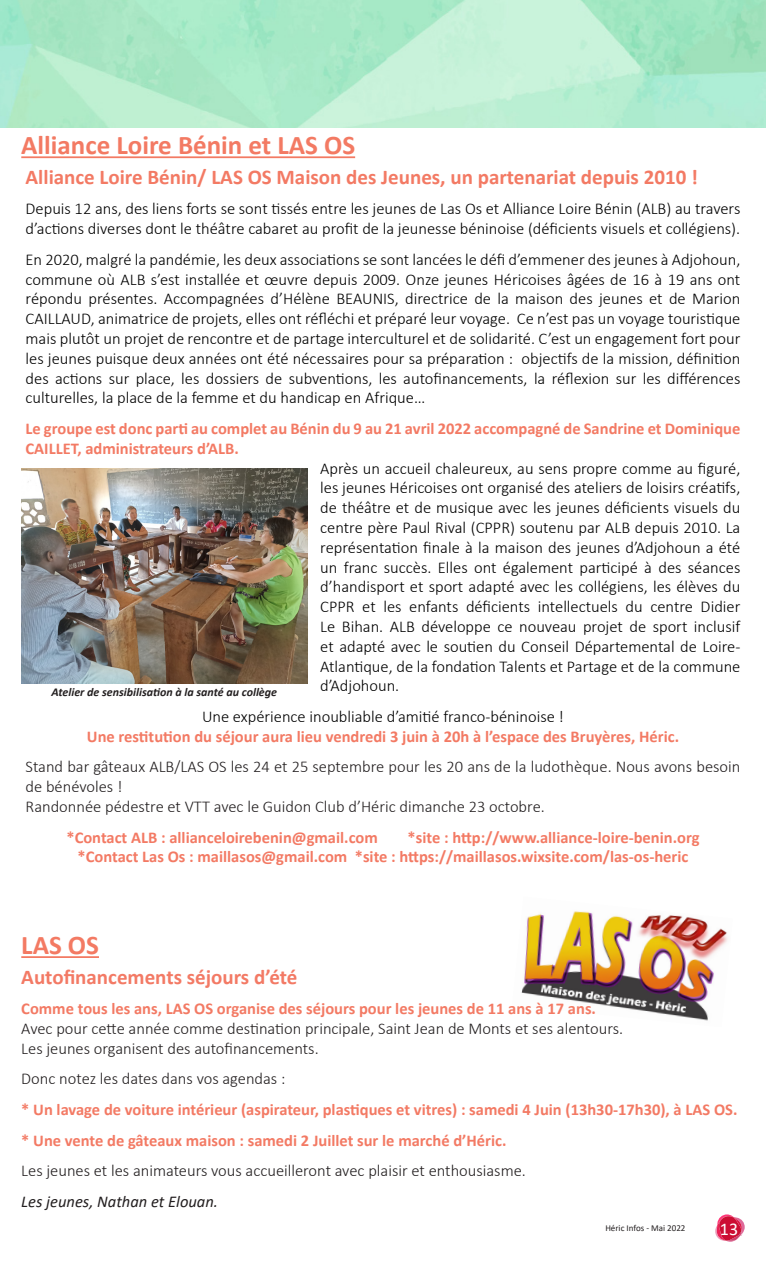
<style>
.page{position:relative;width:766px;height:1263px;background:#fff}
.page>*{position:absolute;margin:0;border:0;box-sizing:border-box;transform-origin:0 0}
.t1{font:700 27px "Calibri";color:#f37a63}
.t2{font:700 21px "Calibri";color:#f37a64}
.t3{font:700 21px "Calibri";color:#f37a65}
.t4{font:18px "Calibri";color:#fff}
.t5{font:300 16.5px/19.8px "Calibri";color:#000001;text-align:justify}
.t6{font:700 16.5px/19.8px "Calibri";color:#f37a64}
.t7{font:300 16.5px/19.8px "Calibri";color:#231f20}
.t8{font:italic 16.5px "Calibri";color:#231f20}
.t9{font:italic 700 12px "Calibri";color:#231f20}
.t10{font:9px "Calibri";color:#231f20}
</style>
<div class="page">
<img style="left:521px;top:911px;width:207px;height:110px">
<svg style="left:715px;top:1214px;width:30px;height:28px"></svg>
<hr style="left:21px;top:156px;width:334px;height:2px;background:#f37a63">
<hr style="left:21px;top:956px;width:78px;height:2px;background:#f37a63">
<img style="left:0;top:0;width:765px;height:128px">
<img style="left:21px;top:468px;width:286px;height:215px">
<p class="t1" style="left:21px;top:126px;width:335px">Alliance Loire Bénin et LAS OS</p>
<p class="t2" style="left:26px;top:162px;width:673px">Alliance Loire Bénin/ LAS OS Maison des Jeunes, un partenariat depuis 2010 !</p>
<p class="t5" style="left:26px;top:199px;width:716px">Depuis 12 ans, des liens forts se sont tissés entre les jeunes de Las Os et Alliance Loire Bénin (ALB) au travers d’actions diverses dont le théâtre cabaret au profit de la jeunesse béninoise (déficients visuels et collégiens).</p>
<p class="t5" style="left:26px;top:249px;width:716px">En 2020, malgré la pandémie, les deux associations se sont lancées le défi d’emmener des jeunes à Adjohoun, commune où ALB s’est installée et œuvre depuis 2009. Onze jeunes Héricoises âgées de 16 à 19 ans ont répondu présentes. Accompagnées d’Hélène BEAUNIS, directrice de la maison des jeunes et de Marion CAILLAUD, animatrice de projets, elles ont réfléchi et préparé leur voyage. Ce n’est pas un voyage touristique mais plutôt un projet de rencontre et de partage interculturel et de solidarité. C’est un engagement fort pour les jeunes puisque deux années ont été nécessaires pour sa préparation : objectifs de la mission, définition des actions sur place, les dossiers de subventions, les autofinancements, la réflexion sur les différences culturelles, la place de la femme et du handicap en Afrique…</p>
<p class="t6" style="left:26px;top:418px;width:716px">Le groupe est donc parti au complet au Bénin du 9 au 21 avril 2022 accompagné de Sandrine et Dominique<br>CAILLET, administrateurs d’ALB.</p>
<p class="t5" style="left:320px;top:458px;width:421px">Après un accueil chaleureux, au sens propre comme au figuré, les jeunes Héricoises ont organisé des ateliers de loisirs créatifs, de théâtre et de musique avec les jeunes déficients visuels du centre père Paul Rival (CPPR) soutenu par ALB depuis 2010. La représentation finale à la maison des jeunes d’Adjohoun a été un franc succès. Elles ont également participé à des séances d’handisport et sport adapté avec les collégiens, les élèves du CPPR et les enfants déficients intellectuels du centre Didier Le Bihan. ALB développe ce nouveau projet de sport inclusif et adapté avec le soutien du Conseil Départemental de Loire-Atlantique, de la fondation Talents et Partage et de la commune d’Adjohoun.</p>
<p class="t5" style="left:202px;top:706px;width:363px">Une expérience inoubliable d’amitié franco-béninoise !</p>
<p class="t6" style="left:87px;top:726px;width:593px">Une restitution du séjour aura lieu vendredi 3 juin à 20h à l’espace des Bruyères, Héric.</p>
<p class="t7" style="left:26px;top:757px;width:716px">Stand bar gâteaux ALB/LAS OS les 24 et 25 septembre pour les 20 ans de la ludothèque. Nous avons besoin de bénévoles !</p>
<p class="t7" style="left:26px;top:796px;width:520px">Randonnée pédestre et VTT avec le Guidon Club d’Héric dimanche 23 octobre.</p>
<p class="t6" style="left:66px;top:827px;width:313px">*Contact ALB : allianceloirebenin@gmail.com</p>
<p class="t6" style="left:407px;top:827px;width:293px">*site : http://www.alliance-loire-benin.org</p>
<p class="t6" style="left:78px;top:847px;width:612px">*Contact Las Os : maillasos@gmail.com *site : https://maillasos.wixsite.com/las-os-heric</p>
<p class="t9" style="left:52px;top:684px;width:227px">Atelier de sensibilisation à la santé au collège</p>
<p class="t1" style="left:21px;top:926px;width:79px">LAS OS</p>
<p class="t3" style="left:21px;top:962px;width:277px">Autofinancements séjours d’été</p>
<p class="t6" style="left:21px;top:998px;width:576px">Comme tous les ans, LAS OS organise des séjours pour les jeunes de 11 ans à 17 ans.</p>
<p class="t7" style="left:21px;top:1018px;width:603px">Avec pour cette année comme destination principale, Saint Jean de Monts et ses alentours.</p>
<p class="t7" style="left:21px;top:1038px;width:299px">Les jeunes organisent des autofinancements.</p>
<p class="t7" style="left:21px;top:1069px;width:265px">Donc notez les dates dans vos agendas :</p>
<p class="t6" style="left:21px;top:1099px;width:717px">* Un lavage de voiture intérieur (aspirateur, plastiques et vitres) : samedi 4 Juin (13h30-17h30), à LAS OS.</p>
<p class="t6" style="left:21px;top:1130px;width:486px">* Une vente de gâteaux maison : samedi 2 Juillet sur le marché d’Héric.</p>
<p class="t7" style="left:21px;top:1161px;width:506px">Les jeunes et les animateurs vous accueilleront avec plaisir et enthousiasme.</p>
<p class="t8" style="left:21px;top:1190px;width:198px">Les jeunes, Nathan et Elouan.</p>
<p class="t10" style="left:605px;top:1222px;width:82px">Héric Infos - Mai 2022</p>
<p class="t4" style="left:719px;top:1217px;width:20px">13</p>
</div>
